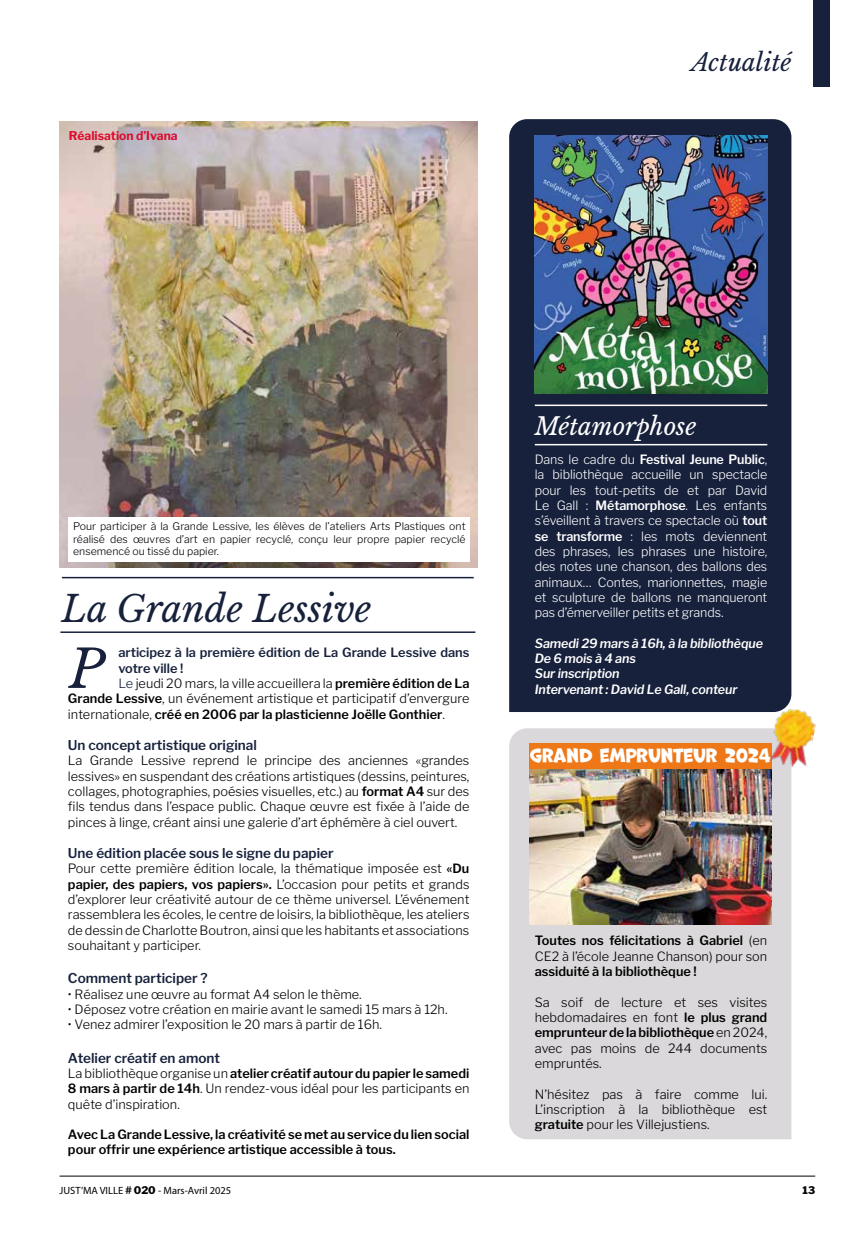
<style>
.page{position:relative;width:851px;height:1234px;background:#fff}
.page>*{position:absolute;margin:0;border:0;box-sizing:border-box;transform-origin:0 0}
.t1{font:italic 52.5px "Libre Baskerville";color:#17213c}
.t2{font:italic 36px "Libre Baskerville";color:#17213c}
.t3{font:italic 24px "Libre Baskerville";color:#fff}
.t4{font:italic 24px "Libre Baskerville";color:#17213c}
.t5{font:18px "Marvin";color:#fff}
.t6{font:600 13.5px "Libre Franklin";color:#17213c}
.t7{font:300 12.75px/15.3px "Libre Franklin";color:#000;text-align:justify}
.t8{font:300 12.75px/15.3px "Libre Franklin";letter-spacing:-.01em;color:#fff;text-align:justify}
.t9{font:600 12.75px/15.3px "Libre Franklin";color:#000}
.t10{font:italic 600 12.75px/15.3px "Libre Franklin";letter-spacing:-.01em;color:#fff}
.t11{font:600 12.75px "Libre Franklin";color:#17213c}
.t12{font:700 12px "Libre Franklin";color:#de092d}
.t13{font:300 10.5px/12.6px "Libre Franklin";color:#000;text-align:justify}
.t14{font:10.5px "Myriad Pro";color:#000}
.t15{font:800 10.5px "Libre Franklin";color:#000}
.s1{color:#17213c}
.s2{font-weight:600}
.s3{font-weight:300}
.s4{font-family:"Libre Franklin";font-weight:800}
</style>
<div class="page">
<div style="left:813px;top:0;width:16px;height:87px;background:#17213c"></div>
<hr style="left:60px;top:1175px;width:755px;height:1px;background:#000">
<hr style="left:62px;top:576px;width:411px;height:2px;background:#17213c">
<hr style="left:60px;top:631px;width:415px;height:1px;background:#17213c">
<img style="left:60px;top:122px;width:418px;height:445px">
<svg style="left:68px;top:516px;width:401px;height:45px"></svg>
<div style="left:509px;top:119px;width:282px;height:592px;background:#17213c"></div>
<hr style="left:534px;top:404px;width:233px;height:2px;background:#fff">
<hr style="left:534px;top:444px;width:233px;height:1px;background:#fff">
<img style="left:534px;top:135px;width:233px;height:258px">
<div style="left:509px;top:728px;width:282px;height:410px;background:#dad8da"></div>
<img style="left:529px;top:768px;width:242px;height:156px">
<div style="left:529px;top:743px;width:239px;height:25px;background:#ee7718"></div>
<img style="left:768px;top:706px;width:48px;height:63px">
<p class="t12" style="left:69px;top:129px;width:110px">Réalisation d’Ivana</p>
<h3 class="t4" style="left:691px;top:48px;width:101px">Actualité</h3>
<p class="t13" style="left:73px;top:520px;width:394px">Pour participer à la Grande Lessive, les élèves de l’ateliers Arts Plastiques ont réalisé des œuvres d’art en papier recyclé, conçu leur propre papier recyclé ensemencé ou tissé du papier.</p>
<h2 class="t2" style="left:62px;top:586px;width:311px">La Grande Lessive</h2>
<h1 class="t1" style="left:69px;top:636px;width:37px">P</h1>
<p class="t11" style="left:118px;top:645px;width:352px">articipez à la première édition de La Grande Lessive dans</p>
<p class="t11" style="left:118px;top:660px;width:67px">votre ville !</p>
<p class="t7" style="left:118px;top:675px;width:352px"><span class="s1">Le</span> jeudi 20 mars, la ville accueillera la <span class="s2">première édition de La</span></p>
<p class="t7" style="left:68px;top:690px;width:403px"><span class="s2">Grande Lessive</span>, un événement artistique et participatif d’envergure</p>
<p class="t9" style="left:68px;top:706px;width:378px"><span class="s3">internationale,</span> créé en 2006 par la plasticienne Joëlle Gonthier<span class="s3">.</span></p>
<p class="t6" style="left:68px;top:736px;width:190px">Un concept artistique original</p>
<p class="t7" style="left:68px;top:753px;width:403px">La Grande Lessive reprend le principe des anciennes «grandes lessives» en suspendant des créations artistiques (dessins, peintures, collages, photographies, poésies visuelles, etc.) au <span class="s2">format A4</span> sur des fils tendus dans l’espace public. Chaque œuvre est fixée à l’aide de pinces à linge, créant ainsi une galerie d’art éphémère à ciel ouvert.</p>
<p class="t6" style="left:68px;top:844px;width:267px">Une édition placée sous le signe du papier</p>
<p class="t7" style="left:68px;top:861px;width:403px">Pour cette première édition locale, la thématique imposée est <span class="s2">«Du papier, des papiers, vos papiers».</span> L’occasion pour petits et grands d’explorer leur créativité autour de ce thème universel. L’événement rassemblera les écoles, le centre de loisirs, la bibliothèque, les ateliers de dessin de Charlotte Boutron, ainsi que les habitants et associations souhaitant y participer.</p>
<p class="t6" style="left:68px;top:970px;width:141px">Comment participer ?</p>
<p class="t7" style="left:68px;top:986px;width:295px">• Réalisez une œuvre au format A4 selon le thème.</p>
<p class="t7" style="left:68px;top:1001px;width:381px">• Déposez votre création en mairie avant le samedi 15 mars à 12h.</p>
<p class="t7" style="left:68px;top:1016px;width:315px">• Venez admirer l’exposition le 20 mars à partir de 16h.</p>
<p class="t6" style="left:68px;top:1049px;width:153px">Atelier créatif en amont</p>
<p class="t7" style="left:68px;top:1065px;width:403px">La bibliothèque organise un <span class="s2">atelier créatif autour du papier le samedi 8 mars à partir de 14h</span>. Un rendez-vous idéal pour les participants en quête d’inspiration.</p>
<p class="t9" style="left:68px;top:1126px;width:403px">Avec La Grande Lessive, la créativité se met au service du lien social pour offrir une expérience artistique accessible à tous.</p>
<h3 class="t3" style="left:534px;top:411px;width:163px">Métamorphose</h3>
<p class="t8" style="left:534px;top:451px;width:234px">Dans le cadre du <span class="s2">Festival Jeune Public</span>, la bibliothèque accueille un spectacle pour les tout-petits de et par David Le Gall : <span class="s2">Métamorphose</span>. Les enfants s’éveillent à travers ce spectacle où <span class="s2">tout se transforme</span> : les mots deviennent des phrases, les phrases une histoire, des notes une chanson, des ballons des animaux… Contes, marionnettes, magie et sculpture de ballons ne manqueront pas d’émerveiller petits et grands.</p>
<p class="t10" style="left:534px;top:635px;width:230px">Samedi 29 mars à 16h, à la bibliothèque<br>De 6 mois à 4 ans<br>Sur inscription<br>Intervenant : David Le Gall, conteur</p>
<h3 class="t5" style="left:529px;top:745px;width:242px">GRAND EMPRUNTEUR 2024</h3>
<p class="t7" style="left:534px;top:932px;width:234px"><span class="s2">Toutes nos félicitations à Gabriel</span> (en<br>CE2 à l’école Jeanne Chanson) pour son</p>
<p class="t9" style="left:534px;top:963px;width:163px">assiduité à la bibliothèque !</p>
<p class="t7" style="left:534px;top:994px;width:234px">Sa soif de lecture et ses visites hebdomadaires en font <span class="s2">le plus grand emprunteur de la bibliothèque</span> en 2024, avec pas moins de 244 documents empruntés.</p>
<p class="t7" style="left:534px;top:1085px;width:234px">N’hésitez pas à faire comme lui.<br>L’inscription à la bibliothèque est <span class="s2">gratuite</span> pour les Villejustiens.</p>
<p class="t14" style="left:60px;top:1183px;width:173px">JUST’MA VILLE <span class="s4"># 020</span> - Mars-Avril 2025</p>
<p class="t15" style="left:802px;top:1183px;width:14px">13</p>
</div>
